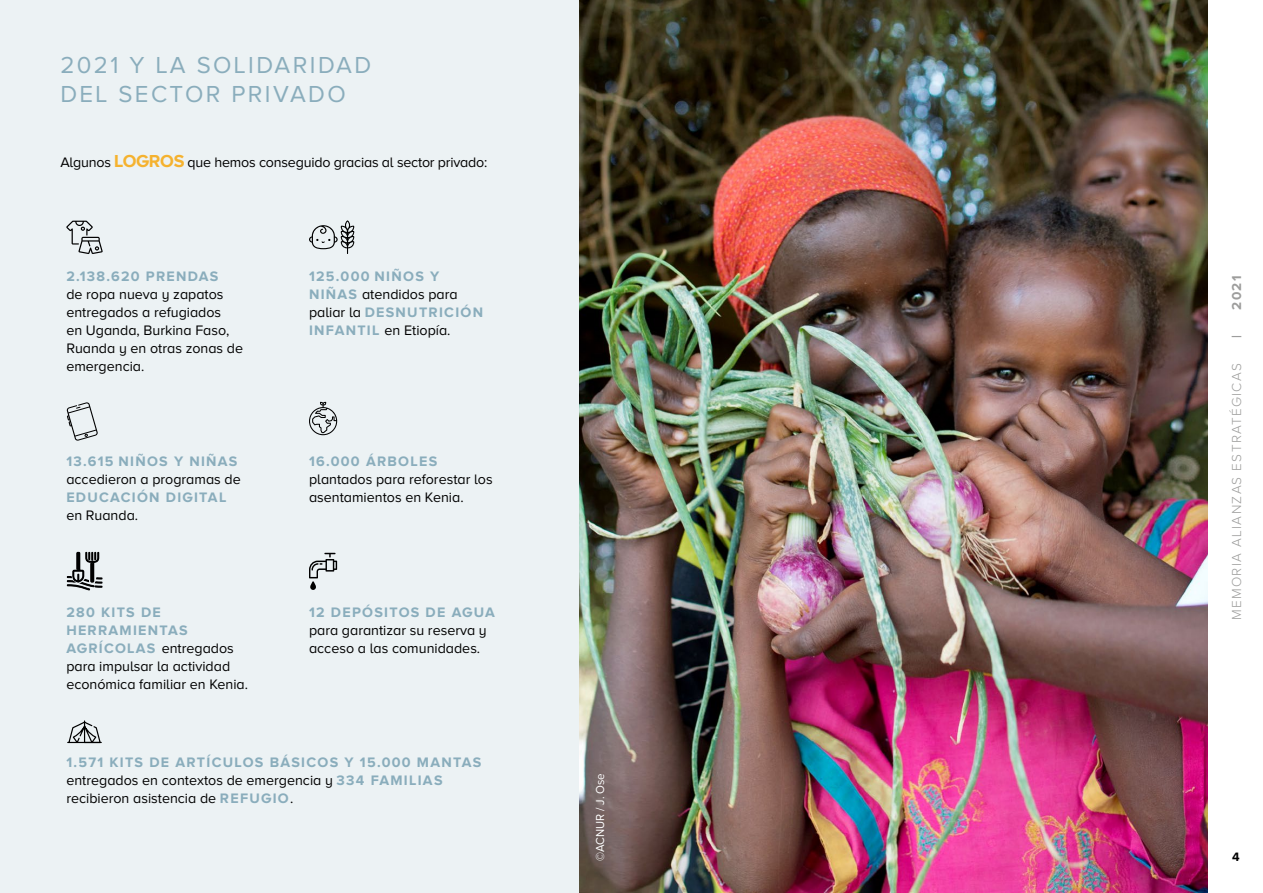
<style>
.page{position:relative;width:1263px;height:893px;background:#fff}
.page>*{position:absolute;margin:0;border:0;box-sizing:border-box;transform-origin:0 0}
.t1{font:24px/28.8px "Proxima Nova A";letter-spacing:.1em;color:#8aadbc}
.t2{font:14.25px/18px "Proxima Nova A";color:#000}
.t3{font:700 14.25px/18px "Proxima Nova A";letter-spacing:.09em;color:#8aadbc}
.t4{font:300 13.5px "Proxima Nova A";letter-spacing:.1em;color:#9d9d9c}
.t5{font:700 13.5px "Proxima Nova A";color:#9d9d9c}
.t6{font:700 12.6px "Proxima Nova";color:#000}
.t7{font:12px "Proxima Nova A";color:#fff;scale:.96 1}
.s1{font-weight:700;font-size:18px;color:#f5b22f}
.s2{font-weight:700;color:#8aadbc}
.s3{font-weight:400;color:#000}
</style>
<div class="page">
<div style="left:0;top:0;width:642px;height:893px;background:#ecf2f4"></div>
<img style="left:579px;top:0;width:629px;height:892px">
<svg style="left:309px;top:220px;width:45px;height:34px"></svg>
<svg style="left:309px;top:553px;width:28px;height:37px"></svg>
<svg style="left:67px;top:720px;width:35px;height:24px"></svg>
<svg style="left:66px;top:221px;width:37px;height:33px"></svg>
<svg style="left:309px;top:402px;width:28px;height:33px"></svg>
<svg style="left:66px;top:402px;width:32px;height:39px"></svg>
<svg style="left:67px;top:552px;width:35px;height:38px"></svg>
<h1 class="t1" style="left:60px;top:50px;width:312px">2021 Y LA SOLIDARIDAD<br>DEL SECTOR PRIVADO</h1>
<p class="t2" style="left:60px;top:153px;width:428px">Algunos <span class="s1">LOGROS</span> que hemos conseguido gracias al sector privado:</p>
<p class="t3" style="left:66px;top:267px;width:154px">2.138.620 PRENDAS</p>
<p class="t2" style="left:66px;top:285px;width:178px">de ropa nueva y zapatos entregados a refugiados<br>en Uganda, Burkina Faso,<br>Ruanda y en otras zonas de emergencia.</p>
<p class="t3" style="left:66px;top:452px;width:173px">13.615 NIÑOS Y NIÑAS</p>
<p class="t2" style="left:66px;top:470px;width:176px">accedieron a programas de</p>
<p class="t3" style="left:66px;top:488px;width:161px">EDUCACIÓN DIGITAL</p>
<p class="t2" style="left:66px;top:506px;width:73px">en Ruanda.</p>
<p class="t2" style="left:66px;top:603px;width:183px"><span class="s2">280 KITS DE<br>HERRAMIENTAS<br>AGRÍCOLAS</span> entregados para impulsar la actividad económica familiar en Kenia.</p>
<p class="t3" style="left:309px;top:267px;width:176px">125.000 NIÑOS Y<br>NIÑAS <span class="s3">atendidos para paliar la</span> DESNUTRICIÓN<br>INFANTIL <span class="s3">en Etiopía.</span></p>
<p class="t3" style="left:309px;top:452px;width:130px">16.000 ÁRBOLES</p>
<p class="t2" style="left:309px;top:470px;width:185px">plantados para reforestar los asentamientos en Kenia.</p>
<p class="t3" style="left:309px;top:603px;width:187px">12 DEPÓSITOS DE AGUA</p>
<p class="t2" style="left:309px;top:621px;width:179px">para garantizar su reserva y acceso a las comunidades.</p>
<p class="t3" style="left:66px;top:753px;width:417px">1.571 KITS DE ARTÍCULOS BÁSICOS Y 15.000 MANTAS <span class="s3">entregados en contextos de emergencia y</span> 334 FAMILIAS <span class="s3">recibieron asistencia de</span> REFUGIO<span class="s3">.</span></p>
<p class="t7" style="left:593px;top:861px;width:93px;rotate:-90deg">©ACNUR / J. Ose</p>
<p class="t5" style="left:1229px;top:310px;width:36px;rotate:-90deg">2021</p>
<p class="t5" style="left:1229px;top:338px;width:4px;rotate:-90deg">|</p>
<p class="t4" style="left:1229px;top:620px;width:258px;rotate:-90deg">MEMORIA ALIANZAS ESTRATÉGICAS</p>
<p class="t6" style="left:1232px;top:850px;width:9px">4</p>
</div>
